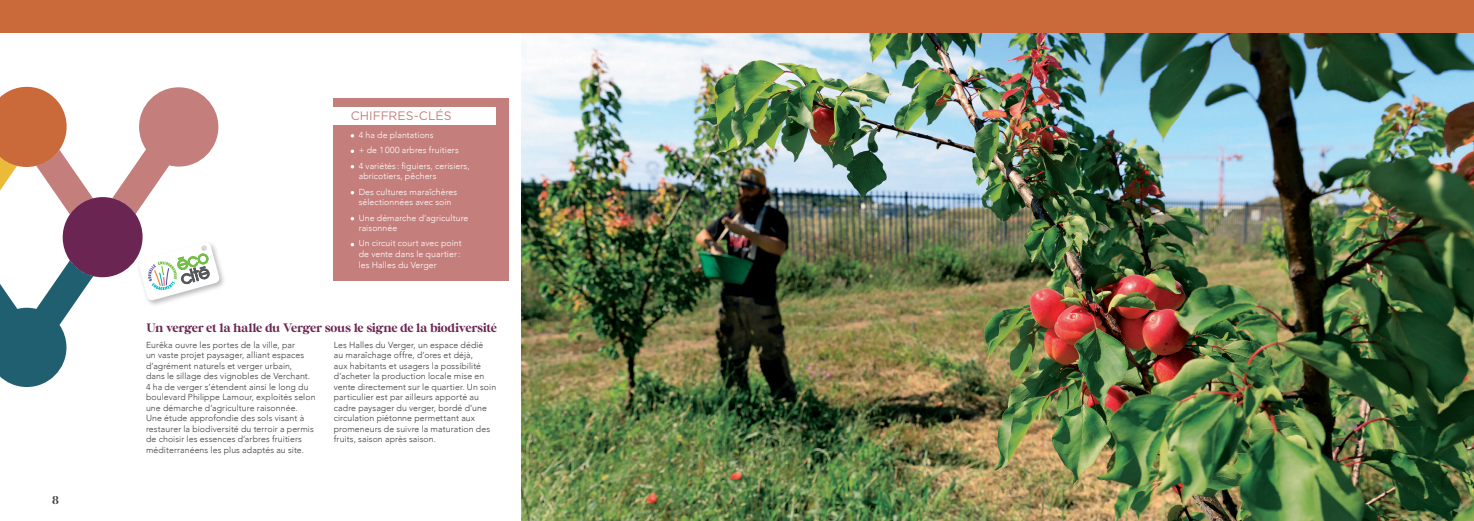
<style>
.page{position:relative;width:1474px;height:521px;background:#fff}
.page>*{position:absolute;margin:0;border:0;box-sizing:border-box;transform-origin:0 0}
.sous_titre{font:700 12.25px "Bastia";letter-spacing:-.02em;color:#6b2553}
.sous_titre-2{font:12.25px "Gotham";letter-spacing:.005em;color:#c47f7c}
.t1{font:700 11.38px "Bastia";color:#3e3e3f}
.sous_titre-3{font:300 8.75px/10.5px "Avenir";letter-spacing:.01em;color:#3e3e3f}
.texte_courant{font:300 8.75px/10.5px "Avenir";letter-spacing:.01em;color:#fff}
</style>
<div class="page">
<img style="left:522px;top:33px;width:951px;height:488px">
<div style="left:334px;top:98px;width:175px;height:183px;background:#c47f7c"></div>
<div style="left:329px;top:107px;width:167px;height:17px;background:#fff"></div>
<svg style="left:351px;top:134px;width:3px;height:4px"></svg>
<div style="left:0;top:0;width:1473px;height:33px;background:#ca6939"></div>
<div style="left:136px;top:240px;width:90px;height:67px;background:#231f20;opacity:.3"></div>
<svg style="left:0;top:87px;width:220px;height:300px"></svg>
<h2 class="t1" style="left:52px;top:493px;width:8px">8</h2>
<p class="sous_titre-2" style="left:351px;top:108px;width:102px">CHIFFRES-CLÉS</p>
<p class="texte_courant" style="left:359px;top:129px;width:76px">4 ha de plantations</p>
<p class="texte_courant" style="left:359px;top:145px;width:102px">+ de 1000 arbres fruitiers</p>
<p class="texte_courant" style="left:359px;top:160px;width:112px">4 variétés : figuiers, cerisiers, abricotiers, pêchers</p>
<p class="texte_courant" style="left:359px;top:186px;width:100px">Des cultures maraîchères sélectionnées avec soin</p>
<p class="texte_courant" style="left:359px;top:212px;width:111px">Une démarche d’agriculture raisonnée</p>
<p class="texte_courant" style="left:359px;top:238px;width:104px">Un circuit court avec point de vente dans le quartier: les Halles du Verger</p>
<p class="sous_titre" style="left:146px;top:320px;width:352px">Un verger et la halle du Verger sous le signe de la biodiversité</p>
<p class="sous_titre-3" style="left:146px;top:339px;width:171px">Eurêka ouvre les portes de la ville, par<br>un vaste projet paysager, alliant espaces d’agrément naturels et verger urbain,<br>dans le sillage des vignobles de Verchant.<br>4 ha de verger s’étendent ainsi le long du boulevard Philippe Lamour, exploités selon une démarche d’agriculture raisonnée.<br>Une étude approfondie des sols visant à restaurer la biodiversité du terroir a permis de choisir les essences d’arbres fruitiers méditerranéens les plus adaptés au site.</p>
<p class="sous_titre-3" style="left:334px;top:339px;width:164px">Les Halles du Verger, un espace dédié<br>au maraîchage offre, d’ores et déjà,<br>aux habitants et usagers la possibilité d’acheter la production locale mise en vente directement sur le quartier. Un soin particulier est par ailleurs apporté au cadre paysager du verger, bordé d’une circulation piétonne permettant aux promeneurs de suivre la maturation des fruits, saison après saison.</p>
</div>
